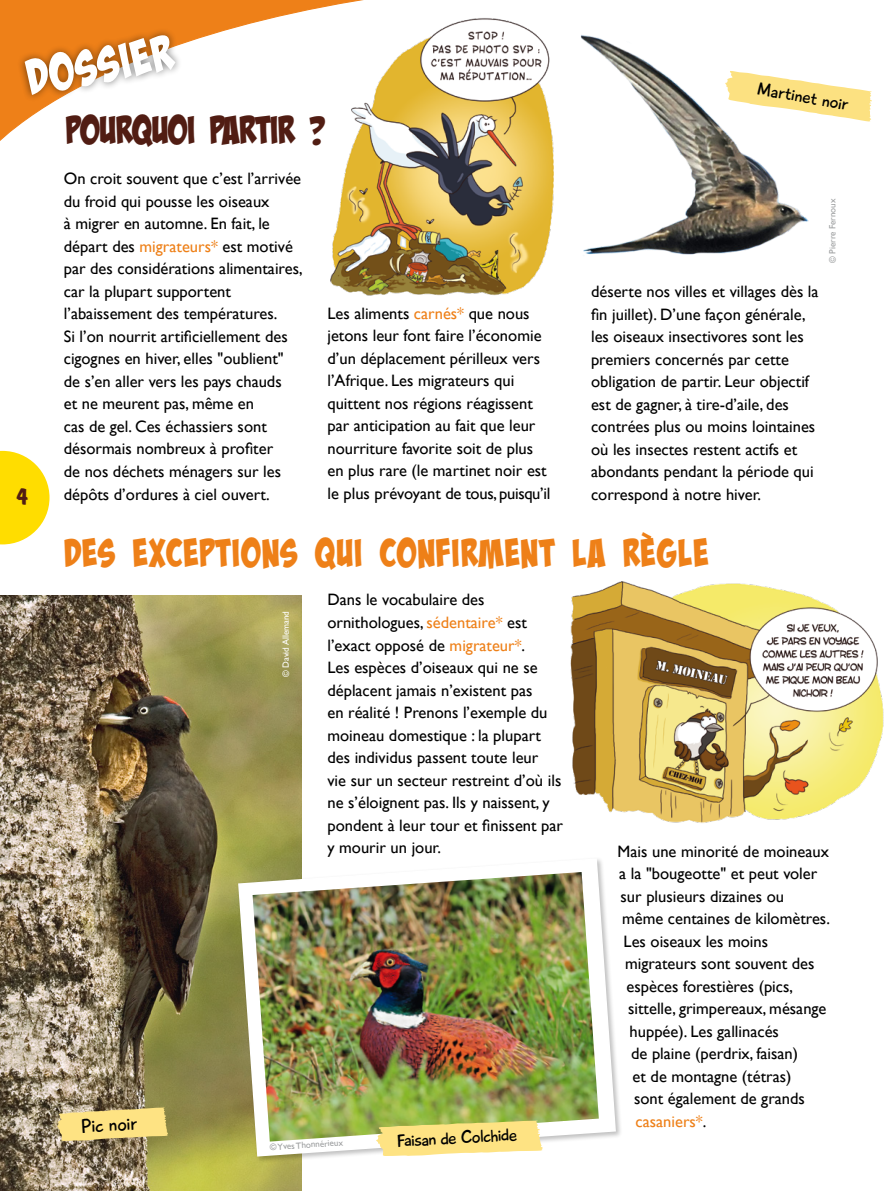
<style>
.page{position:relative;width:893px;height:1191px;background:#fff}
.page>*{position:absolute;margin:0;border:0;box-sizing:border-box;transform-origin:0 0}
.t1{font:49.05px "Bada Boom Pro BB";color:#fff}
.t2{font:39px "Bada Boom Pro BB";color:#ee8018}
.t3{font:39px "Bada Boom Pro BB";letter-spacing:-.04em;color:#511d13}
.t4{font:24px "Dom Bold BT";color:#511d13}
.t5{font:19.5px "Playtime With Hot Toddies";color:#000}
.t6{font:18px "Playtime With Hot Toddies";color:#000}
.t7{font:16.5px/22.5px "Gill Sans";color:#000}
.t8{font:16.5px "Gill Sans";color:#ee8018}
.t9{font:9px "Gill Sans";color:#9c9e9f}
.t10{font:9px "Gill Sans";color:#fff}
.s1{color:#ee8018}
.s2{color:#000}
</style>
<div class="page">
<svg style="left:0;top:451px;width:50px;height:93px"></svg>
<svg style="left:0;top:0;width:364px;height:141px"></svg>
<div style="left:17px;top:27px;width:166px;height:75px;background:#000;opacity:.5"></div>
<img style="left:0;top:595px;width:302px;height:596px">
<img style="left:570px;top:581px;width:314px;height:242px">
<img style="left:57px;top:1107px;width:111px;height:33px">
<img style="left:321px;top:17px;width:233px;height:279px">
<img style="left:580px;top:35px;width:229px;height:220px">
<img style="left:725px;top:71px;width:147px;height:50px">
<div style="left:237px;top:857px;width:386px;height:307px;background:#000;opacity:.25"></div>
<svg style="left:237px;top:857px;width:380px;height:300px"></svg>
<img style="left:253px;top:872px;width:346px;height:269px">
<img style="left:376px;top:1120px;width:167px;height:36px">
<p class="t1" style="left:22px;top:50px;width:150px;rotate:-10deg">dossier</p>
<p class="t3" style="left:65px;top:107px;width:263px">POURQUOI PARTIR ?</p>
<p class="t6" style="left:759px;top:78px;width:94px;rotate:10deg">Martinet noir</p>
<p class="t4" style="left:16px;top:481px;width:13px">4</p>
<p class="t7" style="left:64px;top:168px;width:240px">On croit souvent que c’est l’arrivée du froid qui pousse les oiseaux<br>à migrer en automne. En fait, le départ des <span class="s1">migrateurs*</span> est motivé par des considérations alimentaires, car la plupart supportent l’abaissement des températures.<br>Si l’on nourrit artificiellement des cigognes en hiver, elles "oublient" de s’en aller vers les pays chauds<br>et ne meurent pas, même en<br>cas de gel. Ces échassiers sont désormais nombreux à profiter<br>de nos déchets ménagers sur les dépôts d’ordures à ciel ouvert.</p>
<p class="t2" style="left:64px;top:530px;width:647px">DES EXCEPTIONS QUI CONFIRMENT LA RÈGLE</p>
<p class="t7" style="left:591px;top:281px;width:229px">déserte nos villes et villages dès la fin juillet). D’une façon générale, les oiseaux insectivores sont les premiers concernés par cette obligation de partir. Leur objectif est de gagner, à tire-d’aile, des contrées plus ou moins lointaines où les insectes restent actifs et abondants pendant la période qui correspond à notre hiver.</p>
<p class="t7" style="left:327px;top:302px;width:224px">Les aliments <span class="s1">carnés*</span> que nous jetons leur font faire l’économie d’un déplacement périlleux vers l’Afrique. Les migrateurs qui quittent nos régions réagissent par anticipation au fait que leur nourriture favorite soit de plus en plus rare (le martinet noir est le plus prévoyant de tous, puisqu’il</p>
<p class="t9" style="left:827px;top:263px;width:66px;rotate:-90deg">© Pierre Fernoux</p>
<p class="t5" style="left:80px;top:1114px;width:58px;rotate:-3deg">Pic noir</p>
<p class="t10" style="left:280px;top:677px;width:67px;rotate:-90deg">© David Allemand</p>
<p class="t7" style="left:327px;top:589px;width:237px">Dans le vocabulaire des ornithologues, <span class="s1">sédentaire*</span> est l’exact opposé de <span class="s1">migrateur*</span>.<br>Les espèces d’oiseaux qui ne se déplacent jamais n’existent pas<br>en réalité ! Prenons l’exemple du moineau domestique : la plupart des individus passent toute leur<br>vie sur un secteur restreint d’où ils ne s’éloignent pas. Ils y naissent, y pondent à leur tour et finissent par y mourir un jour.</p>
<p class="t9" style="left:270px;top:1142px;width:75px;rotate:-4deg">© Yves Thonnérieux</p>
<p class="t6" style="left:396px;top:1129px;width:122px;rotate:-3deg">Faisan de Colchide</p>
<p class="t7" style="left:618px;top:840px;width:213px">Mais une minorité de moineaux</p>
<p class="t7" style="left:619px;top:862px;width:200px">a la "bougeotte" et peut voler</p>
<p class="t7" style="left:621px;top:885px;width:165px">sur plusieurs dizaines ou</p>
<p class="t7" style="left:622px;top:907px;width:209px">même centaines de kilomètres.</p>
<p class="t7" style="left:624px;top:930px;width:146px">Les oiseaux les moins</p>
<p class="t7" style="left:625px;top:952px;width:191px">migrateurs sont souvent des</p>
<p class="t7" style="left:627px;top:975px;width:168px">espèces forestières (pics,</p>
<p class="t7" style="left:628px;top:997px;width:200px">sittelle, grimpereaux, mésange</p>
<p class="t7" style="left:630px;top:1020px;width:151px">huppée). Les gallinacés</p>
<p class="t7" style="left:631px;top:1042px;width:169px">de plaine (perdrix, faisan)</p>
<p class="t7" style="left:633px;top:1065px;width:160px">et de montagne (tétras)</p>
<p class="t7" style="left:634px;top:1087px;width:172px">sont également de grands</p>
<p class="t8" style="left:636px;top:1111px;width:72px">casaniers*<span class="s2">.</span></p>
</div>
